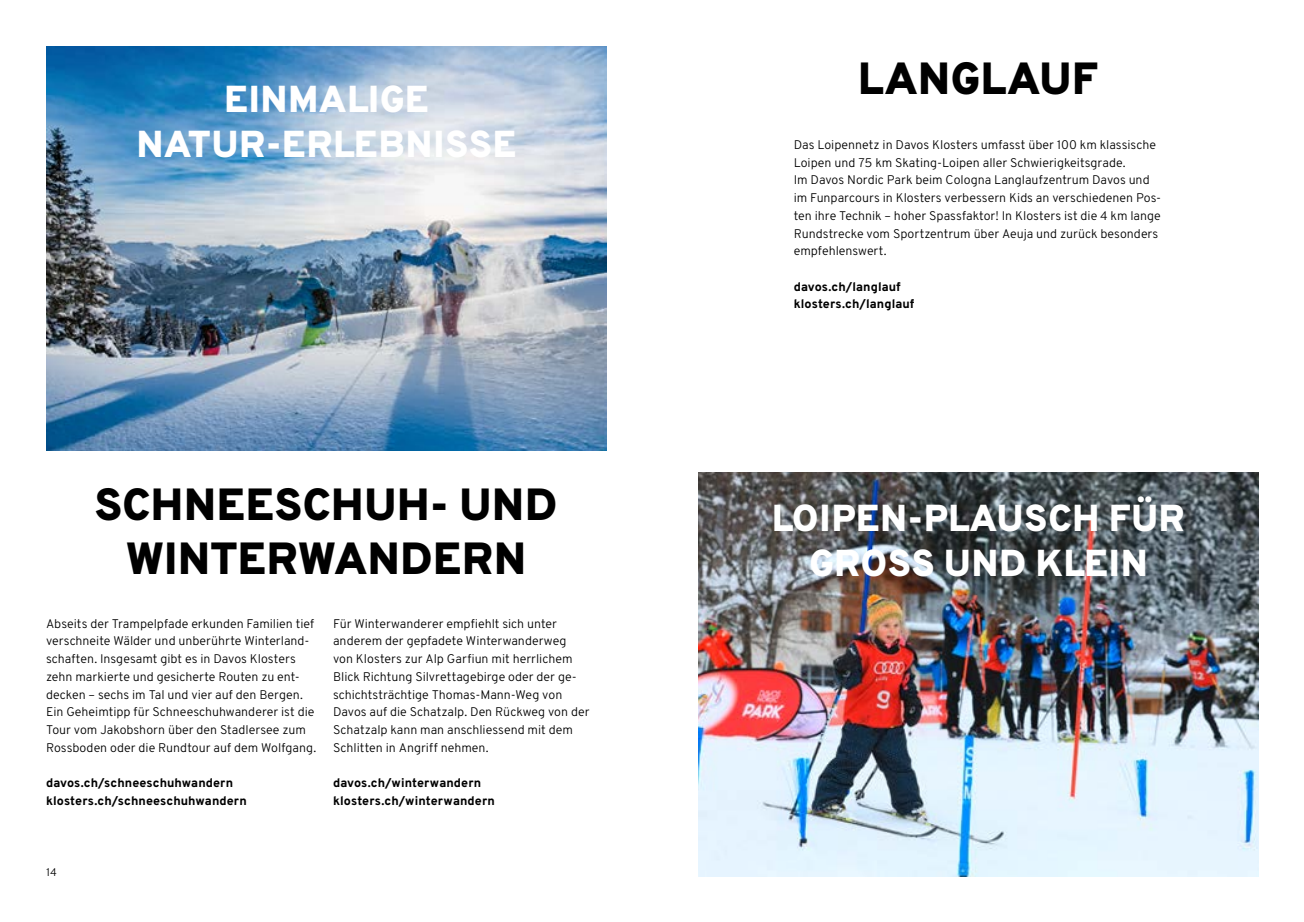
<style>
.page{position:relative;width:1304px;height:922px;background:#fff}
.page>*{position:absolute;margin:0;border:0;box-sizing:border-box;transform-origin:0 0}
.t1{font:800 45px/54px "Overpass";color:#000;text-align:center}
.t2{font:800 37.5px/45px "Overpass";letter-spacing:.01em;color:#fff;text-align:center}
.t3{font:300 12.5px/17.8px "Overpass";color:#000}
.t4{font:800 12.5px/17.8px "Overpass";letter-spacing:.005em;color:#000}
.t5{font:300 11.25px "Overpass";color:#000}
</style>
<div class="page">
<img style="left:47px;top:47px;width:559px;height:404px">
<img style="left:699px;top:472px;width:559px;height:404px">
<h2 class="t2" style="left:136px;top:77px;width:382px">EINMALIGE<br>NATUR-ERLEBNISSE</h2>
<h1 class="t1" style="left:94px;top:478px;width:465px">SCHNEESCHUH- UND<br>WINTERWANDERN</h1>
<p class="t3" style="left:46px;top:614px;width:272px">Abseits der Trampelpfade erkunden Familien tief verschneite Wälder und unberührte Winterland&shy;schaften. Insgesamt gibt es in Davos Klosters zehn markierte und gesicherte Routen zu ent&shy;decken – sechs im Tal und vier auf den Bergen.<br>Ein Geheimtipp für Schneeschuhwanderer ist die Tour vom Jakobshorn über den Stadlersee zum Rossboden oder die Rundtour auf dem Wolfgang.</p>
<p class="t4" style="left:46px;top:774px;width:202px">davos.ch/schneeschuhwandern klosters.ch/schneeschuhwandern</p>
<p class="t3" style="left:333px;top:614px;width:258px">Für Winterwanderer empfiehlt sich unter anderem der gepfadete Winterwanderweg von Klosters zur Alp Garfiun mit herrlichem Blick Richtung Silvrettagebirge oder der ge&shy;schichtsträchtige Thomas-Mann-Weg von Davos auf die Schatzalp. Den Rückweg von der Schatzalp kann man anschliessend mit dem Schlitten in Angriff nehmen.</p>
<p class="t4" style="left:333px;top:774px;width:163px">davos.ch/winterwandern klosters.ch/winterwandern</p>
<p class="t5" style="left:46px;top:864px;width:12px">14</p>
<h1 class="t1" style="left:858px;top:52px;width:242px">LANGLAUF</h1>
<p class="t3" style="left:794px;top:136px;width:369px">Das Loipennetz in Davos Klosters umfasst über 100 km klassische Loipen und 75 km Skating-Loipen aller Schwierigkeitsgrade.<br>Im Davos Nordic Park beim Cologna Langlaufzentrum Davos und im Funparcours in Klosters verbessern Kids an verschiedenen Pos&shy;ten ihre Technik – hoher Spassfaktor! In Klosters ist die 4 km lange Rundstrecke vom Sportzentrum über Aeuja und zurück besonders empfehlenswert.</p>
<p class="t4" style="left:794px;top:277px;width:122px">davos.ch/langlauf klosters.ch/langlauf</p>
<h2 class="t2" style="left:772px;top:496px;width:415px">LOIPEN-PLAUSCH FÜR<br>GROSS UND KLEIN</h2>
</div>
